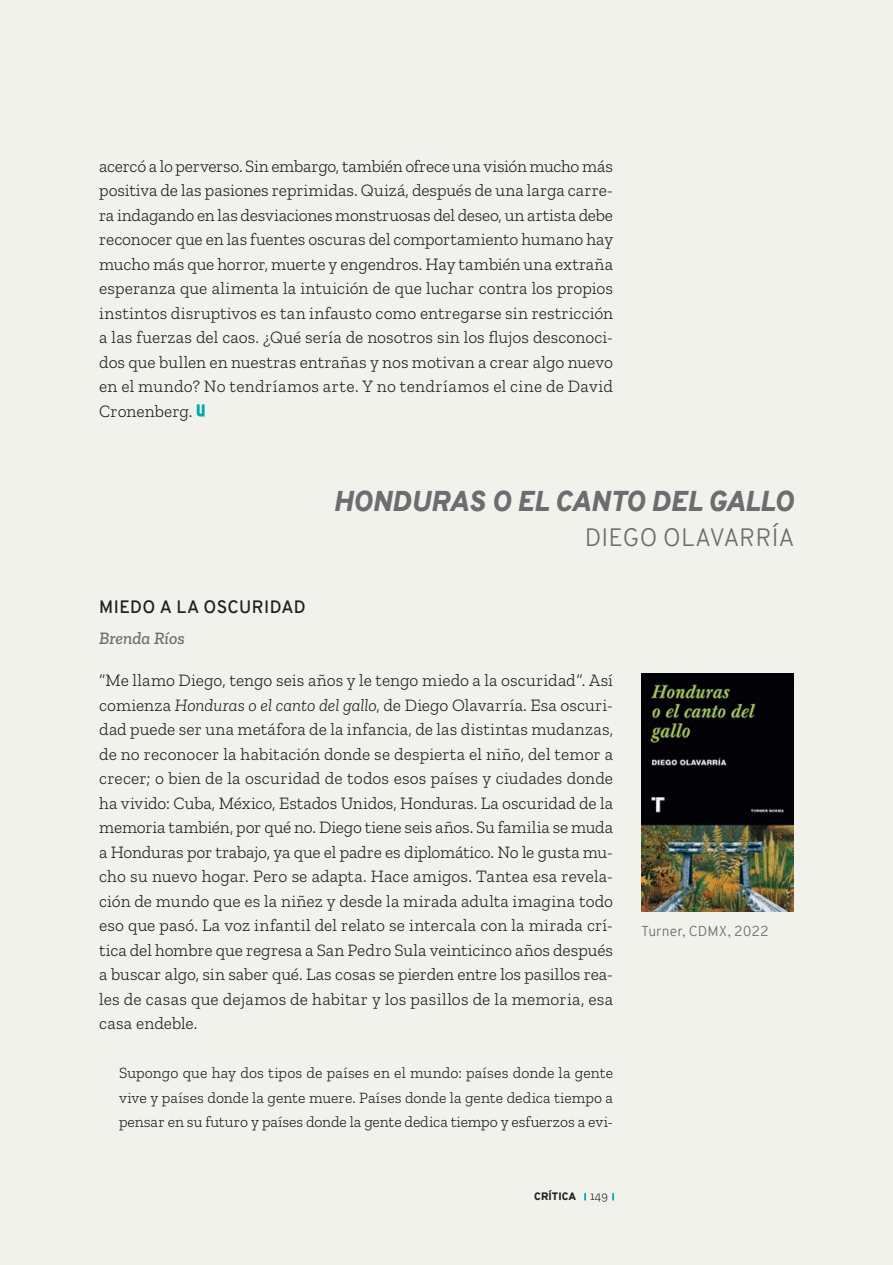
<style>
.page{position:relative;width:893px;height:1265px;background:#f2f2ed}
.page>*{position:absolute;margin:0;border:0;box-sizing:border-box;transform-origin:0 0}
.Reseña_título_genera{font:italic 900 28px "Overpass";letter-spacing:.01em;color:#6c6d70}
.Reseña_subtítulo_gen{font:300 24.5px "Overpass";letter-spacing:.01em;color:#6c6d70}
.Cuerpo_del_texto{font:300 17.5px/24.5px "Zilla Slab";letter-spacing:.015em;color:#231f20;text-align:justify}
.Reseña_subtítulo{font:600 17.5px "Overpass";letter-spacing:.02em;color:#231f20}
.Reseña_autor{font:italic 500 17.5px "Zilla Slab";color:#6c6d70}
.Sangrado_primer_párr{font:300 15.75px/24.5px "Zilla Slab";letter-spacing:-.005em;color:#231f20;text-align:justify}
.Reseña_ficha_pág__iz{font:300 14px "Overpass";letter-spacing:.01em;color:#6c6d70}
.t1{font:900 10.5px "Overpass";letter-spacing:.01em;color:#231f20}
.s1{font-style:italic}
.s2{font-family:"Zilla Slab";font-weight:300;font-size:12.25px}
</style>
<div class="page">
<svg style="left:584px;top:1193px;width:2px;height:7px"></svg>
<svg style="left:612px;top:1193px;width:2px;height:7px"></svg>
<svg style="left:197px;top:404px;width:8px;height:13px"></svg>
<img style="left:641px;top:673px;width:153px;height:239px">
<p class="Cuerpo_del_texto" style="left:99px;top:154px;width:515px">acercó a lo perverso. Sin embargo, también ofrece una visión mucho más positiva de las pasiones reprimidas. Quizá, después de una larga carre&shy;ra indagando en las desviaciones monstruosas del deseo, un artista debe reconocer que en las fuentes oscuras del comportamiento humano hay mucho más que horror, muerte y engendros. Hay también una extraña esperanza que alimenta la intuición de que luchar contra los propios instintos disruptivos es tan infausto como entregarse sin restricción a las fuerzas del caos. ¿Qué sería de nosotros sin los flujos desconoci&shy;dos que bullen en nuestras entrañas y nos motivan a crear algo nuevo en el mundo? No tendríamos arte. Y no tendríamos el cine de David Cronenberg.</p>
<p class="Reseña_título_genera" style="left:333px;top:481px;width:462px">HONDURAS O EL CANTO DEL GALLO</p>
<p class="Reseña_subtítulo_gen" style="left:585px;top:520px;width:211px">DIEGO OLAVARRÍA</p>
<p class="Reseña_subtítulo" style="left:99px;top:594px;width:208px">MIEDO A LA OSCURIDAD</p>
<p class="Reseña_autor" style="left:99px;top:628px;width:87px">Brenda Ríos</p>
<p class="Cuerpo_del_texto" style="left:99px;top:668px;width:515px">“Me llamo Diego, tengo seis años y le tengo miedo a la oscuridad”. Así comienza <span class="s1">Honduras o el canto del gallo</span>, de Diego Olavarría. Esa oscuri&shy;dad puede ser una metáfora de la infancia, de las distintas mudanzas, de no reconocer la habitación donde se despierta el niño, del temor a crecer; o bien de la oscuridad de todos esos países y ciudades donde ha vivido: Cuba, México, Estados Unidos, Honduras. La oscuridad de la memoria también, por qué no. Diego tiene seis años. Su familia se muda a Honduras por trabajo, ya que el padre es diplomático. No le gusta mu&shy;cho su nuevo hogar. Pero se adapta. Hace amigos. Tantea esa revela&shy;ción de mundo que es la niñez y desde la mirada adulta imagina todo eso que pasó. La voz infantil del relato se intercala con la mirada crí&shy;tica del hombre que regresa a San Pedro Sula veinticinco años después a buscar algo, sin saber qué. Las cosas se pierden entre los pasillos rea&shy;les de casas que dejamos de habitar y los pasillos de la memoria, esa casa endeble.</p>
<p class="Sangrado_primer_párr" style="left:119px;top:1061px;width:496px">Supongo que hay dos tipos de países en el mundo: países donde la gente vive y países donde la gente muere. Países donde la gente dedica tiempo a pensar en su futuro y países donde la gente dedica tiempo y esfuerzos a evi-</p>
<p class="t1" style="left:534px;top:1189px;width:75px">CRÍTICA <span class="s2">149</span></p>
<p class="Reseña_ficha_pág__iz" style="left:641px;top:922px;width:129px">Turner, CDMX, 2022</p>
</div>
